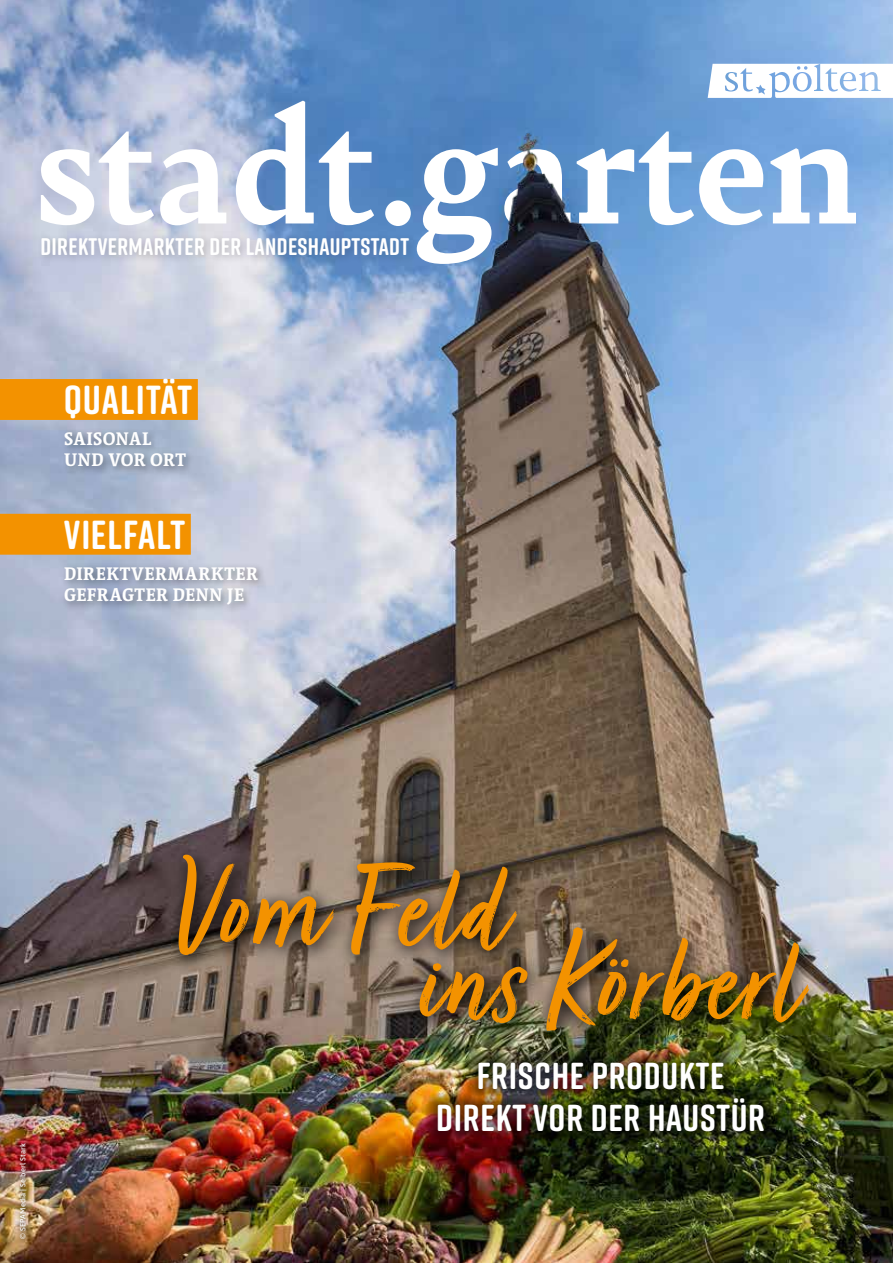
<style>
.page{position:relative;width:893px;height:1263px;background:#fff}
.page>*{position:absolute;margin:0;border:0;box-sizing:border-box;transform-origin:0 0}
.t1{font:700 170.7px "Bely";color:#fff}
.t2{font:135.75px "Turbinado Pro";letter-spacing:.02em;color:#f39200}
.t3{font:700 40.5px "Rift Soft";letter-spacing:.025em;color:#fff}
.t4{font:700 37.5px/42px "Rift Soft";letter-spacing:.02em;color:#fff;text-align:center}
.t5{font:700 24px "Rift Soft";letter-spacing:.015em;color:#fff}
.t6{font:700 18px/21.6px "Acuta";letter-spacing:.03em;color:#fff}
.t7{font:700 18px/21.6px "Acuta";letter-spacing:.01em;color:#fff}
.t8{font:500 7.5px "Asap";letter-spacing:.025em;color:#fff}
</style>
<div class="page">
<img style="left:0;top:0;width:893px;height:1263px">
<div style="left:37px;top:233px;width:382px;height:32px;background:#000;opacity:.2"></div>
<svg style="left:708px;top:64px;width:184px;height:34px"></svg>
<hr style="left:892px;top:64px;width:1px;height:34px;background:#fff">
<div style="left:0;top:379px;width:198px;height:41px;background:#f39200"></div>
<div style="left:0;top:514px;width:191px;height:41px;background:#f39200"></div>
<div style="left:61px;top:428px;width:135px;height:48px;background:#000;opacity:.4"></div>
<div style="left:61px;top:562px;width:206px;height:52px;background:#000;opacity:.4"></div>
<img style="left:166px;top:843px;width:661px;height:207px">
<img style="left:425px;top:1050px;width:351px;height:94px">
<div style="left:16px;top:1140px;width:15px;height:104px;background:#000;opacity:.6"></div>
<h1 class="t1" style="left:34px;top:46px;width:827px">stadt.garten</h1>
<p class="t5" style="left:40px;top:229px;width:370px">DIREKTVERMARKTER DER LANDESHAUPTSTADT</p>
<h3 class="t3" style="left:64px;top:371px;width:130px">QUALITÄT</h3>
<p class="t7" style="left:64px;top:428px;width:123px">SAISONAL<br>UND VOR ORT</p>
<h3 class="t3" style="left:64px;top:506px;width:123px">VIELFALT</h3>
<p class="t6" style="left:64px;top:562px;width:196px">DIREKTVERMARKTER<br>GEFRAGTER DENN JE</p>
<p class="t8" style="left:18px;top:1239px;width:97px;rotate:-90deg">© SEPAMedia | Seiberl Stark</p>
<h2 class="t2" style="left:169px;top:835px;width:340px">Vom Feld</h2>
<h2 class="t2" style="left:418px;top:908px;width:383px">ins Körberl</h2>
<h3 class="t4" style="left:436px;top:1054px;width:331px">FRISCHE PRODUKTE<br>DIREKT VOR DER HAUSTÜR</h3>
</div>
